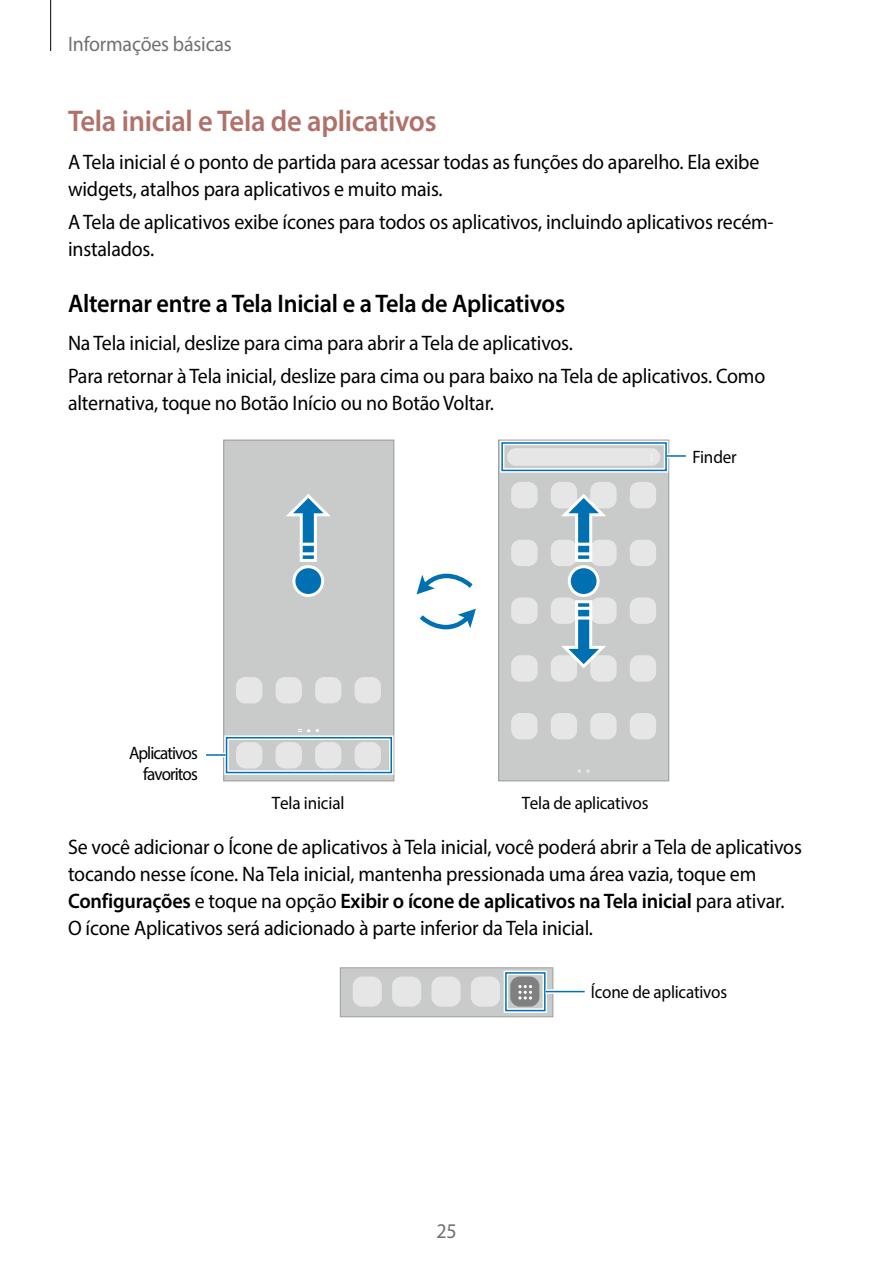
<style>
.page{position:relative;width:893px;height:1263px;background:#fff}
.page>*{position:absolute;margin:0;border:0;box-sizing:border-box;transform-origin:0 0}
.t1{font:600 30px "Myriad Pro";letter-spacing:-.01em;color:#b07169;scale:.95 1}
.t2{font:600 25.5px "Myriad Pro";letter-spacing:-.01em;color:#000;scale:.95 1}
.t3{font:21px/27px "Myriad Pro";letter-spacing:-.01em;color:#000;scale:.95 1}
.t4{font:21px "Myriad Pro";letter-spacing:-.01em;color:#727171;scale:.95 1}
.t5{font:18px "Myriad Pro";letter-spacing:-.015em;color:#000;scale:.95 1}
.t6{font:18px/20.5px "Myriad Pro";letter-spacing:-.055em;color:#000;text-align:right;scale:.95 1}
.s1{font-weight:600}
</style>
<div class="page">
<hr style="left:50px;top:0;width:1px;height:51px;background:#000">
<div style="left:499px;top:440px;width:170px;height:341px;background:#c9caca"></div>
<div style="left:498px;top:440px;width:171px;height:341px;border:1px solid #9fa0a0"></div>
<div style="left:511px;top:482px;width:27px;height:26px;background:#e6e6e7;border-radius:9px"></div>
<div style="left:551px;top:482px;width:26px;height:26px;background:#e6e6e7;border-radius:9px"></div>
<div style="left:590px;top:482px;width:27px;height:26px;background:#e6e6e7;border-radius:9px"></div>
<div style="left:630px;top:482px;width:26px;height:26px;background:#e6e6e7;border-radius:9px"></div>
<div style="left:511px;top:540px;width:27px;height:26px;background:#e6e6e7;border-radius:9px"></div>
<div style="left:551px;top:540px;width:26px;height:26px;background:#e6e6e7;border-radius:9px"></div>
<div style="left:590px;top:540px;width:27px;height:26px;background:#e6e6e7;border-radius:9px"></div>
<div style="left:630px;top:540px;width:26px;height:26px;background:#e6e6e7;border-radius:9px"></div>
<div style="left:511px;top:597px;width:27px;height:27px;background:#e6e6e7;border-radius:9px"></div>
<div style="left:551px;top:597px;width:26px;height:27px;background:#e6e6e7;border-radius:9px"></div>
<div style="left:590px;top:597px;width:27px;height:27px;background:#e6e6e7;border-radius:9px"></div>
<div style="left:630px;top:597px;width:26px;height:27px;background:#e6e6e7;border-radius:9px"></div>
<div style="left:511px;top:655px;width:27px;height:27px;background:#e6e6e7;border-radius:9px"></div>
<div style="left:551px;top:655px;width:26px;height:27px;background:#e6e6e7;border-radius:9px"></div>
<div style="left:590px;top:655px;width:27px;height:27px;background:#e6e6e7;border-radius:9px"></div>
<div style="left:630px;top:655px;width:26px;height:27px;background:#e6e6e7;border-radius:9px"></div>
<div style="left:511px;top:713px;width:27px;height:26px;background:#e6e6e7;border-radius:9px"></div>
<div style="left:551px;top:713px;width:26px;height:26px;background:#e6e6e7;border-radius:9px"></div>
<div style="left:590px;top:713px;width:27px;height:26px;background:#e6e6e7;border-radius:9px"></div>
<div style="left:630px;top:713px;width:26px;height:26px;background:#e6e6e7;border-radius:9px"></div>
<svg style="left:578px;top:769px;width:12px;height:4px"></svg>
<div style="left:507px;top:448px;width:153px;height:18px;background:#e6e6e7;border-radius:9px"></div>
<div style="left:224px;top:440px;width:170px;height:341px;background:#c9caca"></div>
<div style="left:236px;top:677px;width:26px;height:26px;background:#e6e6e7;border-radius:9px"></div>
<div style="left:276px;top:677px;width:26px;height:26px;background:#e6e6e7;border-radius:9px"></div>
<div style="left:315px;top:677px;width:26px;height:26px;background:#e6e6e7;border-radius:9px"></div>
<div style="left:355px;top:677px;width:26px;height:26px;background:#e6e6e7;border-radius:9px"></div>
<div style="left:236px;top:742px;width:26px;height:26px;background:#e6e6e7;border-radius:9px"></div>
<div style="left:276px;top:742px;width:26px;height:26px;background:#e6e6e7;border-radius:9px"></div>
<div style="left:315px;top:742px;width:26px;height:26px;background:#e6e6e7;border-radius:9px"></div>
<div style="left:355px;top:742px;width:26px;height:26px;background:#e6e6e7;border-radius:9px"></div>
<svg style="left:298px;top:729px;width:12px;height:3px"></svg>
<div style="left:223px;top:440px;width:171px;height:341px;border:1px solid #9fa0a0"></div>
<svg style="left:416px;top:573px;width:60px;height:57px"></svg>
<div style="left:500px;top:441px;width:168px;height:32px;border:4px solid #fff"></div>
<div style="left:501px;top:442px;width:166px;height:29px;border:2px solid #0070b3"></div>
<hr style="left:667px;top:454px;width:19px;height:4px;background:#fff">
<svg style="left:667px;top:455px;width:19px;height:2px"></svg>
<div style="left:224px;top:735px;width:169px;height:40px;border:4px solid #fff"></div>
<div style="left:226px;top:737px;width:166px;height:36px;border:2px solid #0070b3"></div>
<hr style="left:206px;top:753px;width:20px;height:4px;background:#fff">
<hr style="left:206px;top:754px;width:20px;height:2px;background:#0070b3">
<svg style="left:292px;top:565px;width:32px;height:32px"></svg>
<svg style="left:286px;top:494px;width:44px;height:68px"></svg>
<svg style="left:568px;top:565px;width:32px;height:32px"></svg>
<svg style="left:561px;top:600px;width:45px;height:68px"></svg>
<svg style="left:562px;top:494px;width:44px;height:68px"></svg>
<div style="left:340px;top:968px;width:213px;height:49px;background:#c9caca"></div>
<div style="left:340px;top:967px;width:213px;height:50px;border:1px solid #9fa0a0"></div>
<div style="left:353px;top:976px;width:29px;height:31px;background:#e6e6e7;border-radius:10px"></div>
<div style="left:392px;top:976px;width:29px;height:31px;background:#e6e6e7;border-radius:10px"></div>
<div style="left:431px;top:976px;width:30px;height:31px;background:#e6e6e7;border-radius:10px"></div>
<div style="left:471px;top:976px;width:29px;height:31px;background:#e6e6e7;border-radius:10px"></div>
<div style="left:510px;top:976px;width:29px;height:31px;background:#808080;border-radius:10px"></div>
<svg style="left:518px;top:985px;width:14px;height:14px"></svg>
<div style="left:504px;top:971px;width:43px;height:42px;border:4px solid #fff"></div>
<div style="left:505px;top:972px;width:41px;height:39px;border:2px solid #0070b3"></div>
<svg style="left:546px;top:989px;width:39px;height:5px"></svg>
<hr style="left:546px;top:991px;width:39px;height:1px;background:#0070b3">
<p class="t4" style="left:68px;top:31px;width:174px">Informações básicas</p>
<h1 class="t1" style="left:68px;top:102px;width:389px">Tela inicial e Tela de aplicativos</h1>
<p class="t3" style="left:68px;top:148px;width:729px">A Tela inicial é o ponto de partida para acessar todas as funções do aparelho. Ela exibe widgets, atalhos para aplicativos e muito mais.</p>
<p class="t3" style="left:68px;top:209px;width:744px">A Tela de aplicativos exibe ícones para todos os aplicativos, incluindo aplicativos recém&shy;instalados.</p>
<p class="t2" style="left:68px;top:287px;width:525px">Alternar entre a Tela Inicial e a Tela de Aplicativos</p>
<p class="t3" style="left:68px;top:326px;width:735px;line-height:33.3px">Na Tela inicial, deslize para cima para abrir a Tela de aplicativos.<br>Para retornar à Tela inicial, deslize para cima ou para baixo na Tela de aplicativos. Como</p>
<p class="t3" style="left:68px;top:389px;width:450px">alternativa, toque no Botão Início ou no Botão Voltar.</p>
<p class="t5" style="left:692px;top:445px;width:48px">Finder</p>
<p class="t6" style="left:129px;top:743px;width:74px">Aplicativos favoritos</p>
<p class="t5" style="left:272px;top:792px;width:78px">Tela inicial</p>
<p class="t5" style="left:522px;top:792px;width:135px">Tela de aplicativos</p>
<p class="t3" style="left:68px;top:833px;width:774px">Se você adicionar o Ícone de aplicativos à Tela inicial, você poderá abrir a Tela de aplicativos tocando nesse ícone. Na Tela inicial, mantenha pressionada uma área vazia, toque em <span class="s1">Configurações</span> e toque na opção <span class="s1">Exibir o ícone de aplicativos na Tela inicial</span> para ativar.<br>O ícone Aplicativos será adicionado à parte inferior da Tela inicial.</p>
<p class="t4" style="left:436px;top:1218px;width:23px">25</p>
<p class="t5" style="left:591px;top:981px;width:145px">Ícone de aplicativos</p>
</div>
